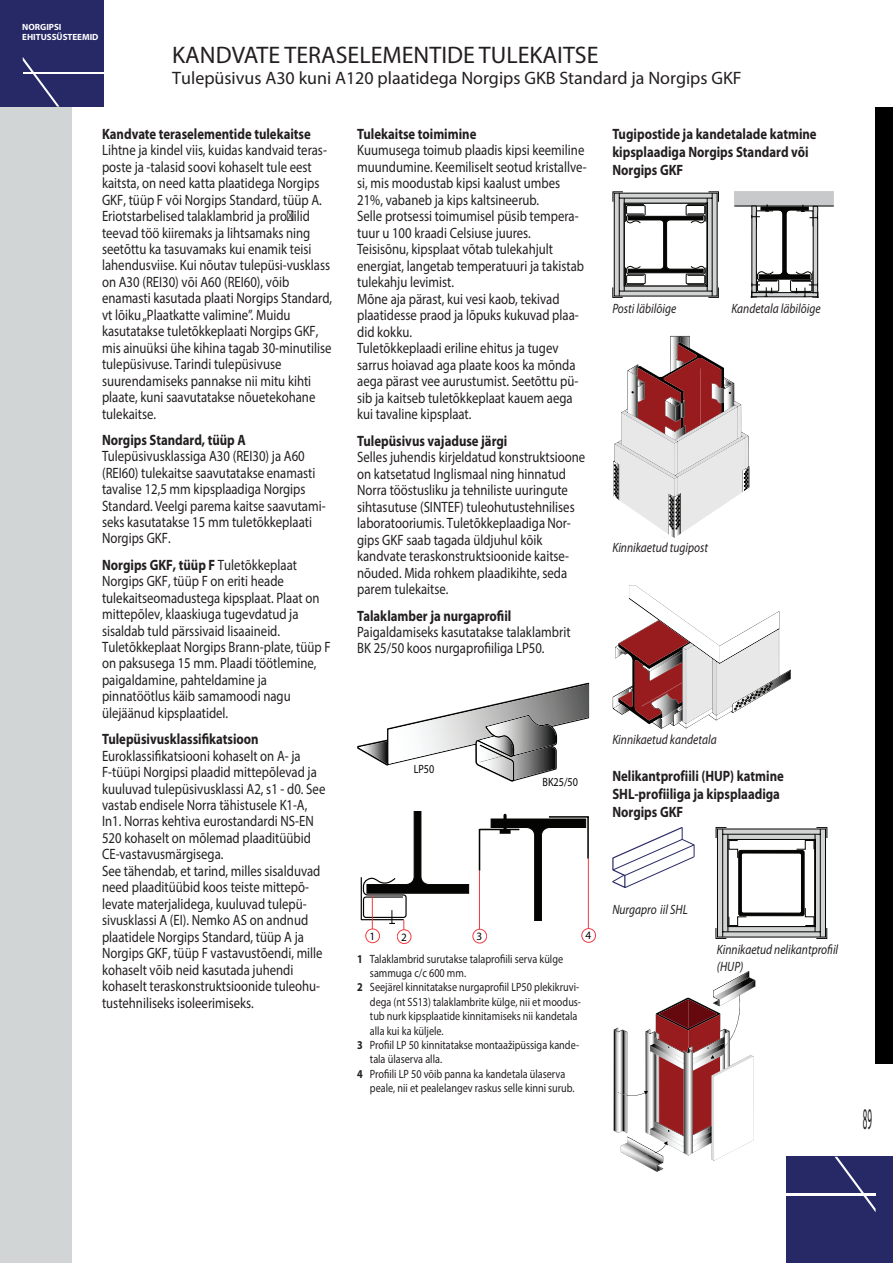
<style>
.page{position:relative;width:893px;height:1263px;background:#fff}
.page>*{position:absolute;margin:0;border:0;box-sizing:border-box;transform-origin:0 0}
.t1{font:30px "Myriad Pro";color:#231f20;scale:.3 1}
.t2{font:24px "Myriad Pro";color:#231f20}
.t3{font:18px "Myriad Pro";color:#231f20}
.t4{font:15px/16.5px "Myriad Pro";color:#231f20;scale:.85 1}
.t5{font:700 15px/18px "Myriad Pro";color:#231f20;scale:.85 1}
.t6{font:italic 13.5px/16.5px "Myriad Pro";color:#231f20;scale:.85 1}
.t7{font:12px "Myriad Pro";color:#231f20;scale:.85 1}
.t8{font:12px "Myriad Pro";color:#040503;scale:.85 1}
.t9{font:500 11.25px "Helvetica Neue";color:#040503}
.t10{font:700 9px/10.8px "Myriad Pro";color:#fff}
.s1{font-weight:700}
</style>
<div class="page">
<div style="left:0;top:0;width:72px;height:1263px;background:#d1d5d5"></div>
<div style="left:876px;top:107px;width:17px;height:956px;background:#000001"></div>
<div style="left:0;top:0;width:103px;height:107px;background:#272866"></div>
<svg style="left:23px;top:57px;width:37px;height:50px"></svg>
<hr style="left:23px;top:72px;width:80px;height:2px;background:#fff">
<div style="left:786px;top:1157px;width:107px;height:106px;background:#272866"></div>
<svg style="left:835px;top:1157px;width:41px;height:55px"></svg>
<hr style="left:786px;top:1193px;width:90px;height:3px;background:#fff">
<svg style="left:357px;top:682px;width:233px;height:100px"></svg>
<div style="left:403px;top:763px;width:49px;height:14px;background:#fff"></div>
<div style="left:540px;top:776px;width:49px;height:14px;background:#fff"></div>
<svg style="left:487px;top:818px;width:101px;height:102px"></svg>
<hr style="left:479px;top:829px;width:40px;height:1px;background:#040503">
<hr style="left:549px;top:816px;width:40px;height:2px;background:#040503">
<hr style="left:479px;top:829px;width:1px;height:42px;background:#040503">
<hr style="left:587px;top:817px;width:2px;height:42px;background:#040503">
<div style="left:500px;top:829px;width:11px;height:5px;background:#040503"></div>
<svg style="left:503px;top:815px;width:4px;height:14px"></svg>
<div style="left:366px;top:929px;width:14px;height:14px;border:1px solid #ee3c41;border-radius:50%"></div>
<svg style="left:360px;top:811px;width:109px;height:124px"></svg>
<div style="left:397px;top:930px;width:14px;height:13px;background:#fff;border-radius:50%"></div>
<div style="left:397px;top:929px;width:14px;height:15px;border:1px solid #ee3c41;border-radius:50%"></div>
<hr style="left:479px;top:871px;width:1px;height:64px;background:#ee3c41">
<div style="left:473px;top:929px;width:14px;height:14px;background:#fff;border-radius:50%"></div>
<div style="left:473px;top:929px;width:14px;height:14px;border:1px solid #ee3c41;border-radius:50%"></div>
<hr style="left:588px;top:859px;width:1px;height:76px;background:#ee3c41">
<div style="left:582px;top:928px;width:13px;height:14px;background:#fff;border-radius:50%"></div>
<div style="left:582px;top:928px;width:14px;height:14px;border:1px solid #ee3c41;border-radius:50%"></div>
<svg style="left:612px;top:191px;width:107px;height:107px"></svg>
<div style="left:734px;top:191px;width:99px;height:15px;background:#c7c9ca;border:1px solid #cbccce"></div>
<hr style="left:734px;top:206px;width:99px;height:1px;background:#040503">
<svg style="left:751px;top:204px;width:67px;height:94px"></svg>
<svg style="left:613px;top:336px;width:137px;height:201px"></svg>
<svg style="left:612px;top:585px;width:179px;height:144px"></svg>
<svg style="left:612px;top:827px;width:82px;height:61px"></svg>
<svg style="left:715px;top:827px;width:112px;height:112px"></svg>
<svg style="left:613px;top:971px;width:143px;height:201px"></svg>
<p class="t10" style="left:22px;top:21px;width:78px">NORGIPSI<br>EHITUSSÜSTEEMID</p>
<h2 class="t2" style="left:172px;top:40px;width:428px">KANDVATE TERASELEMENTIDE TULEKAITSE</h2>
<p class="t3" style="left:172px;top:67px;width:571px">Tulepüsivus A30 kuni A120 plaatidega Norgips GKB Standard ja Norgips GKF</p>
<p class="t5" style="left:102px;top:124px;width:247px">Kandvate teraselementide tulekaitse</p>
<p class="t4" style="left:102px;top:142px;width:272px">Lihtne ja kindel viis, kuidas kandvaid teras&shy;poste ja -talasid soovi kohaselt tule eest kaitsta, on need katta plaatidega Norgips GKF, tüüp F või Norgips Standard, tüüp A.<br>Eriotstarbelised talaklambrid ja profiilid teevad töö kiiremaks ja lihtsamaks ning seetõttu ka tasuvamaks kui enamik teisi lahendusviise. Kui nõutav tulepüsi-vusklass on A30 (REI30) või A60 (REI60), võib enamasti kasutada plaati Norgips Standard, vt lõiku „Plaatkatte valimine”. Muidu kasutatakse tuletõkkeplaati Norgips GKF, mis ainuüksi ühe kihina tagab 30-minutilise tulepüsivuse. Tarindi tulepüsivuse suurendamiseks pannakse nii mitu kihti plaate, kuni saavutatakse nõuetekohane tulekaitse.</p>
<p class="t5" style="left:102px;top:431px;width:171px">Norgips Standard, tüüp A</p>
<p class="t4" style="left:102px;top:448px;width:264px">Tulepüsivusklassiga A30 (REI30) ja A60 (REI60) tulekaitse saavutatakse enamasti tavalise 12,5 mm kipsplaadiga Norgips Standard. Veelgi parema kaitse saavutami&shy;seks kasutatakse 15 mm tuletõkkeplaati Norgips GKF.</p>
<p class="t4" style="left:102px;top:556px;width:270px"><span class="s1">Norgips GKF, tüüp F</span> Tuletõkkeplaat Norgips GKF, tüüp F on eriti heade tulekaitseomadustega kipsplaat. Plaat on mittepõlev, klaaskiuga tugevdatud ja sisaldab tuld pärssivaid lisaaineid.<br>Tuletõkkeplaat Norgips Brann-plate, tüüp F on paksusega 15 mm. Plaadi töötlemine, paigaldamine, pahteldamine ja pinnatöötlus käib samamoodi nagu ülejäänud kipsplaatidel.</p>
<p class="t5" style="left:102px;top:730px;width:186px">Tulepüsivusklassifikatsioon</p>
<p class="t4" style="left:102px;top:747px;width:264px">Euroklassifikatsiooni kohaselt on A- ja F-tüüpi Norgipsi plaadid mittepõlevad ja kuuluvad tulepüsivusklassi A2, s1 - d0. See vastab endisele Norra tähistusele K1-A, In1. Norras kehtiva eurostandardi NS-EN 520 kohaselt on mõlemad plaaditüübid CE-vastavusmärgisega.<br>See tähendab, et tarind, milles sisalduvad need plaaditüübid koos teiste mittepõ&shy;levate materjalidega, kuuluvad tulepü&shy;sivusklassi A (EI). Nemko AS on andnud plaatidele Norgips Standard, tüüp A ja Norgips GKF, tüüp F vastavustõendi, mille kohaselt võib neid kasutada juhendi kohaselt teraskonstruktsioonide tuleohu&shy;tustehniliseks isoleerimiseks.</p>
<p class="t5" style="left:357px;top:124px;width:142px">Tulekaitse toimimine</p>
<p class="t4" style="left:357px;top:142px;width:272px">Kuumusega toimub plaadis kipsi keemiline muundumine. Keemiliselt seotud kristallve&shy;si, mis moodustab kipsi kaalust umbes 21%, vabaneb ja kips kaltsineerub.<br>Selle protsessi toimumisel püsib tempera&shy;tuur u 100 kraadi Celsiuse juures.<br>Teisisõnu, kipsplaat võtab tulekahjult energiat, langetab temperatuuri ja takistab tulekahju levimist.<br>Mõne aja pärast, kui vesi kaob, tekivad plaatidesse praod ja lõpuks kukuvad plaa&shy;did kokku.<br>Tuletõkkeplaadi eriline ehitus ja tugev sarrus hoiavad aga plaate koos ka mõnda aega pärast vee aurustumist. Seetõttu pü&shy;sib ja kaitseb tuletõkkeplaat kauem aega kui tavaline kipsplaat.</p>
<p class="t5" style="left:357px;top:431px;width:178px">Tulepüsivus vajaduse järgi</p>
<p class="t4" style="left:357px;top:449px;width:270px">Selles juhendis kirjeldatud konstruktsioone on katsetatud Inglismaal ning hinnatud Norra tööstusliku ja tehniliste uuringute sihtasutuse (SINTEF) tuleohutustehnilises laboratooriumis. Tuletõkkeplaadiga Nor&shy;gips GKF saab tagada üldjuhul kõik kandvate teraskonstruktsioonide kaitse&shy;nõuded. Mida rohkem plaadikihte, seda parem tulekaitse.</p>
<p class="t5" style="left:357px;top:606px;width:183px">Talaklamber ja nurgaprofiil</p>
<p class="t4" style="left:357px;top:624px;width:253px">Paigaldamiseks kasutatakse talaklambrit<br>BK 25/50 koos nurgaprofiiliga LP50.</p>
<p class="t5" style="left:612px;top:124px;width:242px">Tugipostide ja kandetalade katmine kipsplaadiga Norgips Standard või<br>Norgips GKF</p>
<p class="t6" style="left:612px;top:300px;width:77px">Posti läbilõige</p>
<p class="t6" style="left:731px;top:300px;width:107px">Kandetala läbilõige</p>
<p class="t6" style="left:612px;top:539px;width:114px">Kinnikaetud tugipost</p>
<p class="t8" style="left:414px;top:761px;width:26px">LP50</p>
<p class="t8" style="left:542px;top:774px;width:43px">BK25/50</p>
<p class="t6" style="left:612px;top:731px;width:124px">Kinnikaetud kandetala</p>
<p class="t5" style="left:612px;top:766px;width:203px">Nelikantprofiili (HUP) katmine<br>SHL-profiiliga ja kipsplaadiga<br>Norgips GKF</p>
<p class="t9" style="left:369px;top:929px;width:7px">1</p>
<p class="t9" style="left:401px;top:930px;width:7px">2</p>
<p class="t9" style="left:476px;top:929px;width:7px">3</p>
<p class="t9" style="left:585px;top:928px;width:7px">4</p>
<p class="t7" style="left:357px;top:951px;width:244px"><span class="s1">1</span> Talaklambrid surutakse talaprofiili serva külge</p>
<p class="t7" style="left:370px;top:965px;width:115px">sammuga c/c 600 mm.</p>
<p class="t7" style="left:357px;top:980px;width:263px"><span class="s1">2</span> Seejärel kinnitatakse nurgaprofiil LP50 plekikruvi-</p>
<p class="t7" style="left:370px;top:994px;width:250px">dega (nt SS13) talaklambrite külge, nii et moodus-</p>
<p class="t7" style="left:370px;top:1009px;width:246px">tub nurk kipsplaatide kinnitamiseks nii kandetala</p>
<p class="t7" style="left:370px;top:1023px;width:88px">alla kui ka küljele.</p>
<p class="t7" style="left:357px;top:1037px;width:263px"><span class="s1">3</span> Profiil LP 50 kinnitatakse montaažipüssiga kande-</p>
<p class="t7" style="left:370px;top:1052px;width:86px">tala ülaserva alla.</p>
<p class="t7" style="left:357px;top:1066px;width:246px"><span class="s1">4</span> Profiili LP 50 võib panna ka kandetala ülaserva</p>
<p class="t7" style="left:370px;top:1081px;width:242px">peale, nii et pealelangev raskus selle kinni surub.</p>
<p class="t6" style="left:612px;top:901px;width:90px">Nurgapro iil SHL</p>
<p class="t6" style="left:717px;top:941px;width:144px">Kinnikaetud nelikantprofiil (HUP)</p>
<h1 class="t1" style="left:863px;top:1100px;width:32px">89</h1>
</div>
